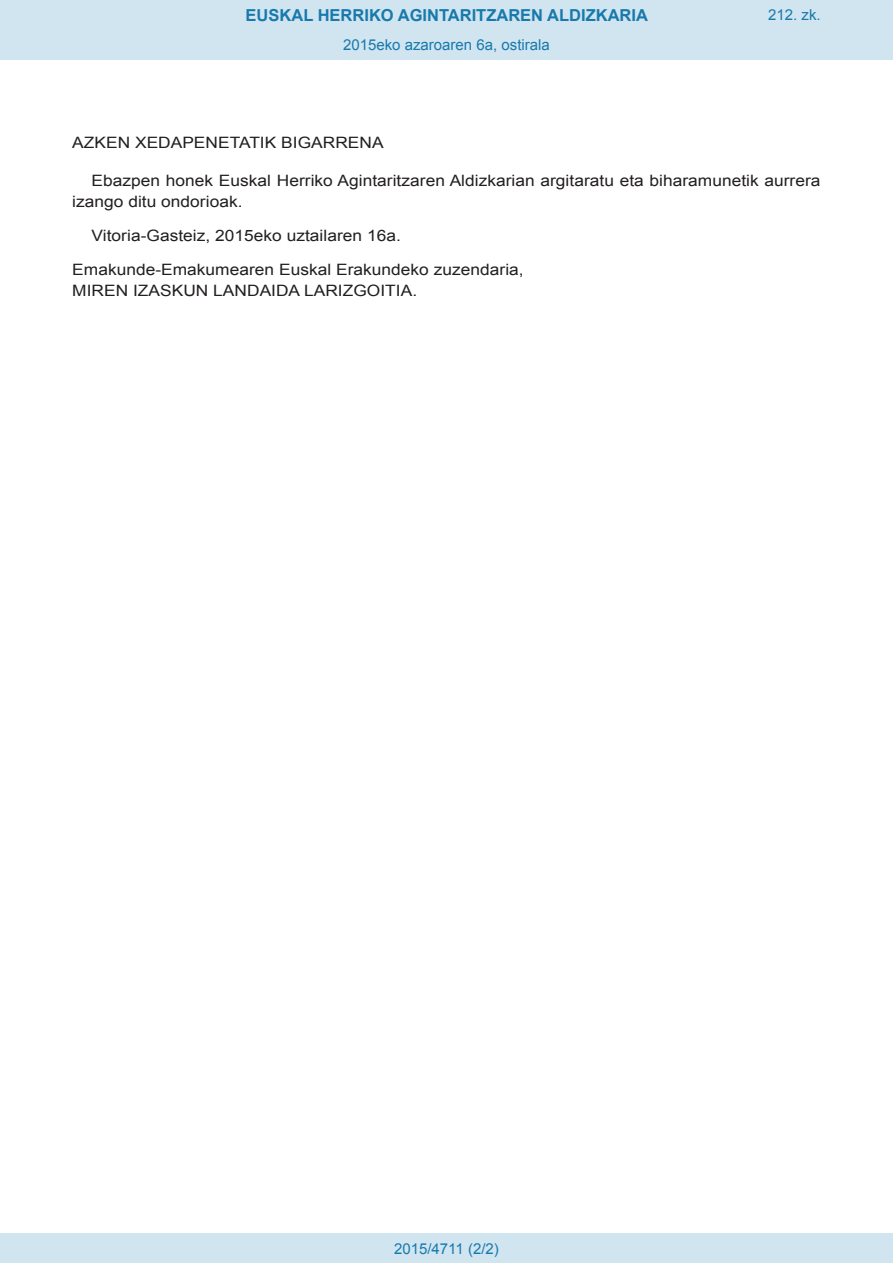
<style>
.page{position:relative;width:893px;height:1263px;background:#fff}
.page>*{position:absolute;margin:0;border:0;box-sizing:border-box;transform-origin:0 0}
.t1{font:700 16.5px "Arial";color:#1879ad}
.BOPVDetalle{font:15.6px/21px "Arial";color:#231f20;scale:1.11 1}
.BOPVFirmaPuesto{font:15.6px "Arial";color:#231f20;scale:1.11 1}
.BOPVFirmaLugFec{font:15.6px "Arial";color:#231f20;scale:1.11 1}
.BOPVFirmaNombre{font:15.6px "Arial";color:#231f20;scale:1.11 1}
.BOPVDisposicion{font:15.6px "Arial";color:#231f20;scale:1.11 1}
.Paginacion_Centro{font:15px "Arial";color:#1879ad}
</style>
<div class="page">
<div style="left:0;top:0;width:893px;height:60px;background:#d0e5f0"></div>
<div style="left:0;top:1233px;width:893px;height:30px;background:#d0e5f0"></div>
<p class="t1" style="left:246px;top:4px;width:404px">EUSKAL HERRIKO AGINTARITZAREN ALDIZKARIA</p>
<p class="Paginacion_Centro" style="left:343px;top:35px;width:208px">2015eko azaroaren 6a, ostirala</p>
<p class="Paginacion_Centro" style="left:768px;top:5px;width:54px">212. zk.</p>
<p class="BOPVDisposicion" style="left:72px;top:132px;width:282px">AZKEN XEDAPENETATIK BIGARRENA</p>
<p class="BOPVDetalle" style="left:72px;top:170px;width:676px;text-indent:19px">Ebazpen honek Euskal Herriko Agintaritzaren Aldizkarian argitaratu eta biharamunetik aurrera izango ditu ondorioak.</p>
<p class="BOPVFirmaLugFec" style="left:92px;top:225px;width:280px">Vitoria-Gasteiz, 2015eko uztailaren 16a.</p>
<p class="BOPVFirmaPuesto" style="left:72px;top:259px;width:408px">Emakunde-Emakumearen Euskal Erakundeko zuzendaria,</p>
<p class="BOPVFirmaNombre" style="left:72px;top:280px;width:312px">MIREN IZASKUN LANDAIDA LARIZGOITIA.</p>
<p class="Paginacion_Centro" style="left:394px;top:1238px;width:106px">2015/4711 (2/2)</p>
</div>
